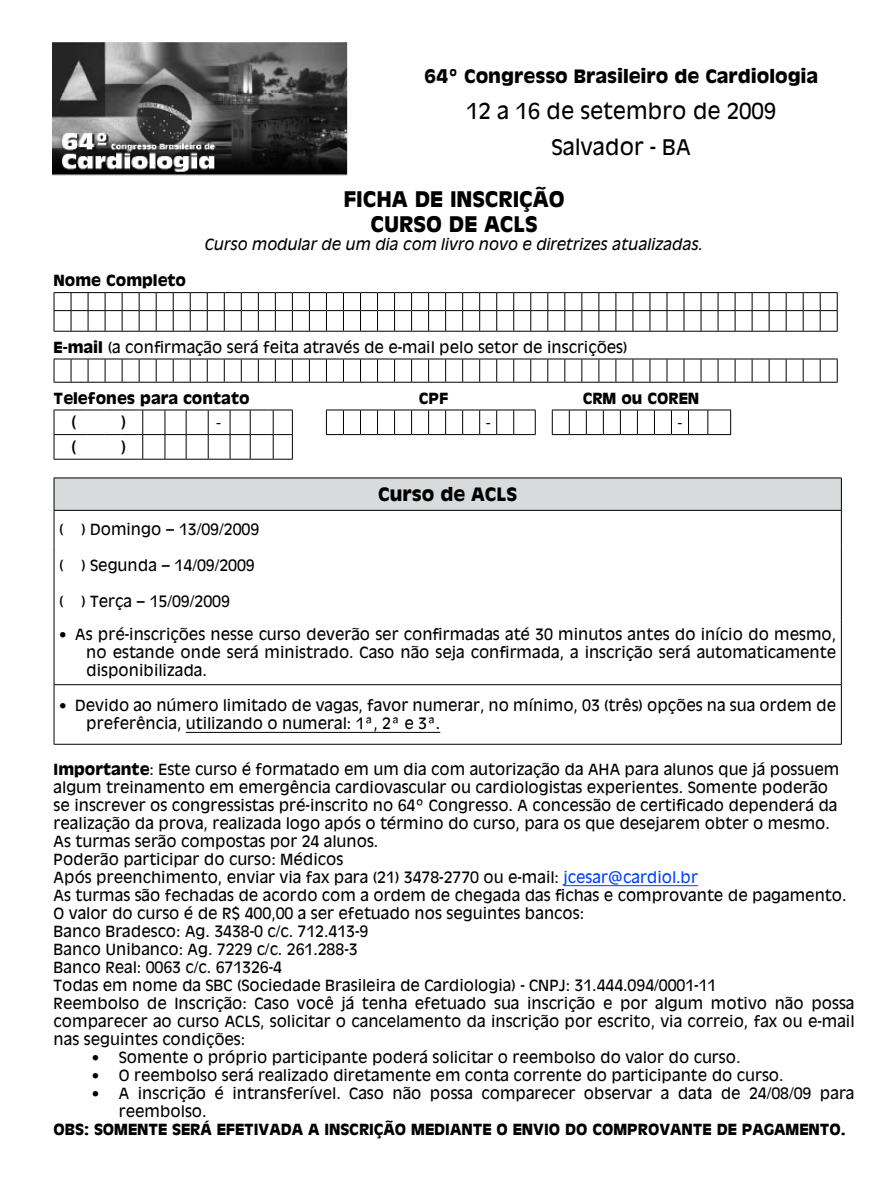
<style>
.page{position:relative;width:893px;height:1191px;background:#fff}
.page>*{position:absolute;margin:0;border:0;box-sizing:border-box;transform-origin:0 0}
.t1{font:21px/36px "Antique Olive";color:#000;text-align:center}
.t2{font:700 21px/25.2px "Antique Olive";color:#000;text-align:center}
.t3{font:700 18px "Antique Olive";color:#000}
.t4{font:18px "Antique Olive";color:#000}
.t5{font:15px/18px "Antique Olive";color:#000}
.t6{font:700 15px "Antique Olive";color:#000}
.t7{font:italic 15px "Antique Olive";color:#000}
.t8{font:15px "Times New Roman";color:#000}
.s1{font-weight:700}
.s2{color:#04f}
</style>
<div class="page">
<hr style="left:563px;top:885px;width:135px;height:1px;background:#04f">
<svg style="left:54px;top:292px;width:784px;height:40px"></svg>
<svg style="left:54px;top:358px;width:784px;height:25px"></svg>
<svg style="left:54px;top:409px;width:239px;height:51px"></svg>
<svg style="left:552px;top:409px;width:179px;height:26px"></svg>
<svg style="left:326px;top:409px;width:210px;height:26px"></svg>
<div style="left:54px;top:478px;width:787px;height:32px;background:#d9dadb"></div>
<hr style="left:841px;top:546px;width:1px;height:37px;background:#000">
<hr style="left:841px;top:583px;width:1px;height:36px;background:#000">
<hr style="left:54px;top:619px;width:1px;height:65px;background:#000">
<hr style="left:841px;top:619px;width:1px;height:65px;background:#000">
<hr style="left:54px;top:684px;width:788px;height:1px;background:#000">
<hr style="left:54px;top:685px;width:1px;height:59px;background:#000">
<hr style="left:841px;top:685px;width:1px;height:59px;background:#000">
<hr style="left:54px;top:546px;width:1px;height:37px;background:#000">
<hr style="left:54px;top:583px;width:1px;height:36px;background:#000">
<hr style="left:54px;top:744px;width:788px;height:1px;background:#000">
<hr style="left:54px;top:477px;width:788px;height:1px;background:#000">
<hr style="left:54px;top:478px;width:1px;height:32px;background:#000">
<hr style="left:841px;top:478px;width:1px;height:32px;background:#000">
<hr style="left:54px;top:510px;width:788px;height:1px;background:#000">
<hr style="left:54px;top:511px;width:1px;height:35px;background:#000">
<hr style="left:841px;top:511px;width:1px;height:35px;background:#000">
<hr style="left:186px;top:732px;width:254px;height:1px;background:#000">
<img style="left:53px;top:41px;width:295px;height:135px">
<p class="t6" style="left:54px;top:271px;width:134px">Nome Completo</p>
<p class="t3" style="left:424px;top:64px;width:396px">64º Congresso Brasileiro de Cardiologia</p>
<h1 class="t1" style="left:466px;top:93px;width:312px">12 a 16 de setembro de 2009<br>Salvador - BA</h1>
<h1 class="t2" style="left:343px;top:186px;width:223px">FICHA DE INSCRIÇÃO<br>CURSO DE ACLS</h1>
<p class="t7" style="left:205px;top:235px;width:500px">Curso modular de um dia com livro novo e diretrizes atualizadas.</p>
<p class="t5" style="left:54px;top:338px;width:575px"><span class="s1">E-mail</span> (a confirmação será feita através de e-mail pelo setor de inscrições)</p>
<p class="t6" style="left:54px;top:388px;width:197px">Telefones para contato</p>
<p class="t6" style="left:419px;top:388px;width:31px">CPF</p>
<p class="t6" style="left:583px;top:388px;width:118px">CRM ou COREN</p>
<p class="t4" style="left:71px;top:411px;width:7px">(</p>
<p class="t4" style="left:121px;top:411px;width:7px">)</p>
<p class="t8" style="left:216px;top:412px;width:6px">-</p>
<p class="t8" style="left:486px;top:412px;width:6px">-</p>
<p class="t8" style="left:677px;top:412px;width:6px">-</p>
<p class="t4" style="left:71px;top:435px;width:7px">(</p>
<p class="t4" style="left:121px;top:435px;width:7px">)</p>
<p class="t3" style="left:378px;top:482px;width:140px">Curso de ACLS</p>
<p class="t5" style="left:59px;top:520px;width:201px">( ) Domingo – 13/09/2009</p>
<p class="t5" style="left:59px;top:556px;width:197px">( ) Segunda – 14/09/2009</p>
<p class="t5" style="left:59px;top:592px;width:172px">( ) Terça – 15/09/2009</p>
<p class="t5" style="left:86px;top:625px;width:751px;text-align:justify;text-indent:-27px">• As pré-inscrições nesse curso deverão ser confirmadas até 30 minutos antes do início do mesmo, no estande onde será ministrado. Caso não seja confirmada, a inscrição será automaticamente disponibilizada.</p>
<p class="t5" style="left:86px;top:696px;width:751px;text-indent:-27px">• Devido ao número limitado de vagas, favor numerar, no mínimo, 03 (três) opções na sua ordem de preferência, utilizando o numeral: 1ª, 2ª e 3ª.</p>
<p class="t5" style="left:54px;top:760px;width:802px"><span class="s1">Importante</span>: Este curso é formatado em um dia com autorização da AHA para alunos que já possuem algum treinamento em emergência cardiovascular ou cardiologistas experientes. Somente poderão<br>se inscrever os congressistas pré-inscrito no 64º Congresso. A concessão de certificado dependerá da realização da prova, realizada logo após o término do curso, para os que desejarem obter o mesmo.<br>As turmas serão compostas por 24 alunos.<br>Poderão participar do curso: Médicos<br>Após preenchimento, enviar via fax para (21) 3478-2770 ou e-mail: <span class="s2">jcesar@cardiol.br<br></span>As turmas são fechadas de acordo com a ordem de chegada das fichas e comprovante de pagamento.<br>O valor do curso é de R$ 400,00 a ser efetuado nos seguintes bancos:<br>Banco Bradesco: Ag. 3438-0 c/c. 712.413-9<br>Banco Unibanco: Ag. 7229 c/c. 261.288-3<br>Banco Real: 0063 c/c. 671326-4<br>Todas em nome da SBC (Sociedade Brasileira de Cardiologia) - CNPJ: 31.444.094/0001-11<br>Reembolso de Inscrição: Caso você já tenha efetuado sua inscrição e por algum motivo não possa comparecer ao curso ACLS, solicitar o cancelamento da inscrição por escrito, via correio, fax ou e-mail nas seguintes condições:</p>
<p class="t5" style="left:92px;top:1048px;width:650px">• Somente o próprio participante poderá solicitar o reembolso do valor do curso.</p>
<p class="t5" style="left:92px;top:1066px;width:693px">• O reembolso será realizado diretamente em conta corrente do participante do curso.</p>
<p class="t5" style="left:119px;top:1084px;width:737px;text-indent:-27px">• A inscrição é intransferível. Caso não possa comparecer observar a data de 24/08/09 para reembolso.</p>
<p class="t6" style="left:54px;top:1119px;width:794px">OBS: SOMENTE SERÁ EFETIVADA A INSCRIÇÃO MEDIANTE O ENVIO DO COMPROVANTE DE PAGAMENTO.</p>
</div>
